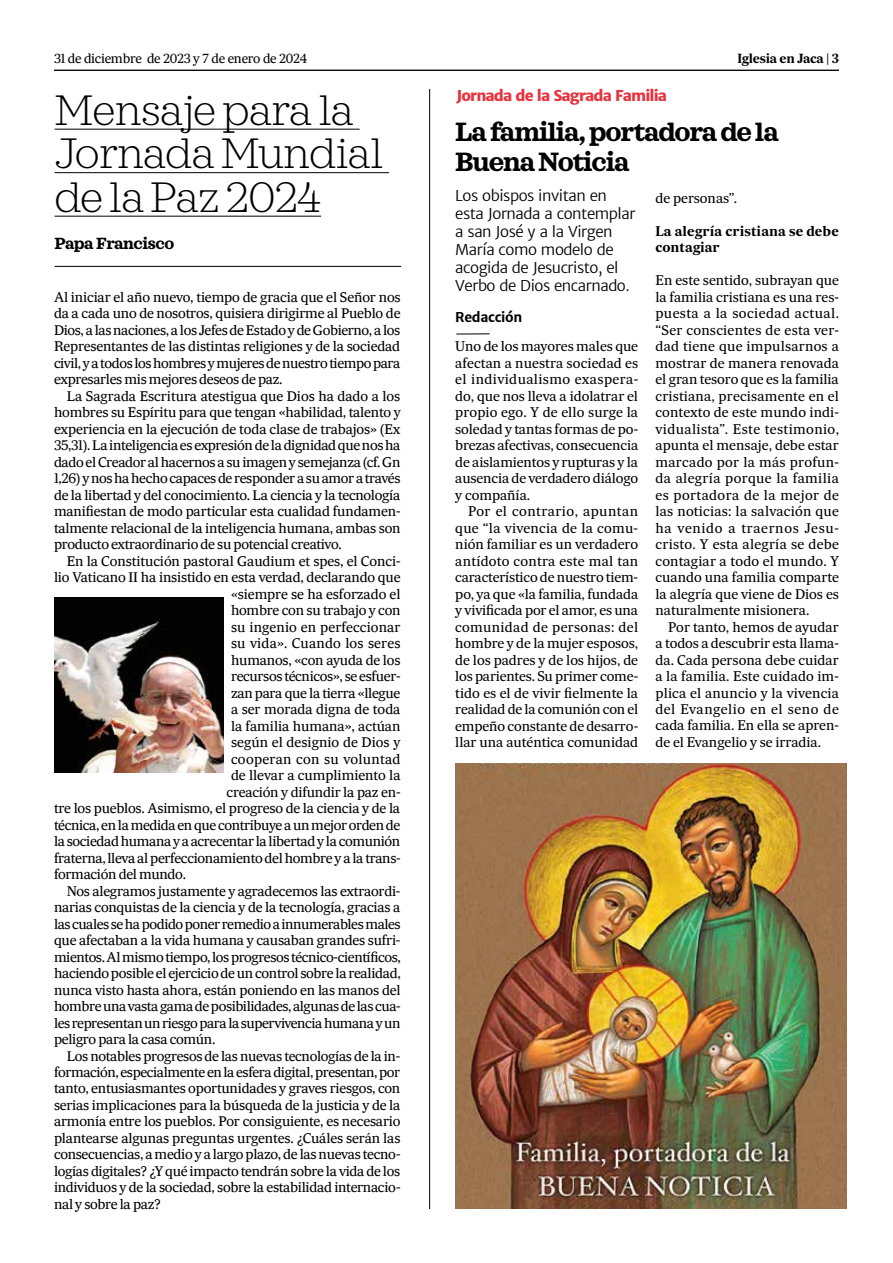
<style>
.page{position:relative;width:893px;height:1263px;background:#fff}
.page>*{position:absolute;margin:0;border:0;box-sizing:border-box;transform-origin:0 0}
.t1{font:200 43.5px/43.5px "Sagona";letter-spacing:-.025em;color:#000}
.t2{font:700 27px/30px "Sagona";letter-spacing:-.04em;color:#000}
.t3{font:700 16.5px "Sagona";letter-spacing:-.025em;color:#000}
.t4{font:300 15px/18px "Merriweather Sans";letter-spacing:-.03em;color:#000}
.t5{font:800 15px "Merriweather Sans";letter-spacing:-.06em;color:#e7343f}
.t6{font:13.5px/16.5px "Sueca Tx";letter-spacing:-.025em;color:#000;text-align:justify}
.t7{font:13.5px/16.5px "Sueca Tx";letter-spacing:-.005em;color:#000;text-align:justify}
.t8{font:13.5px "Sueca Tx";letter-spacing:-.005em;color:#000}
.t9{font:700 13.5px/16.5px "Sueca Tx";letter-spacing:.005em;color:#000}
.t10{font:13.5px "Sueca Tx";letter-spacing:.005em;color:#000}
.t11{font:13.5px "Sueca Tx";letter-spacing:.01em;color:#000}
.t12{font:13.5px "Sueca Tx";color:#000}
.t13{font:13.5px "Sueca Tx";letter-spacing:.015em;color:#000}
.t14{font:700 13.5px "Merriweather Sans";letter-spacing:-.025em;color:#000}
.t15{font:12.75px "Sueca Tx";letter-spacing:-.02em;color:#000}
.t16{font:700 12.75px "Sueca Tx";letter-spacing:-.02em;color:#000}
</style>
<div class="page">
<hr style="left:54px;top:70px;width:785px;height:1px;background:#000">
<hr style="left:429px;top:89px;width:1px;height:1120px;background:#000">
<hr style="left:55px;top:129px;width:305px;height:1px;background:#000">
<hr style="left:55px;top:172px;width:334px;height:1px;background:#000">
<hr style="left:55px;top:216px;width:266px;height:1px;background:#000">
<hr style="left:55px;top:266px;width:346px;height:1px;background:#000">
<img style="left:54px;top:597px;width:170px;height:175px">
<hr style="left:456px;top:334px;width:34px;height:1px;background:#000">
<img style="left:455px;top:764px;width:391px;height:445px">
<p class="t15" style="left:54px;top:50px;width:255px">31 de diciembre de 2023 y 7 de enero de 2024</p>
<p class="t16" style="left:737px;top:50px;width:103px">Iglesia en Jaca | 3</p>
<h1 class="t1" style="left:55px;top:89px;width:330px">Mensaje para la<br>Jornada Mundial de la Paz 2024</h1>
<p class="t5" style="left:456px;top:85px;width:212px">Jornada de la Sagrada Familia</p>
<h2 class="t2" style="left:455px;top:116px;width:325px">La familia, portadora de la<br>Buena Noticia</h2>
<p class="t4" style="left:455px;top:186px;width:182px">Los obispos invitan en esta Jornada a contemplar a san José y a la Virgen<br>María como modelo de acogida de Jesucristo, el<br>Verbo de Dios encarnado.</p>
<p class="t14" style="left:455px;top:309px;width:69px">Redacción</p>
<p class="t7" style="left:455px;top:338px;width:185px">Uno de los mayores males que afectan a nuestra sociedad es el individualismo exaspera&shy;do, que nos lleva a idolatrar el propio ego. Y de ello surge la soledad y tantas formas de po&shy;brezas afectivas, consecuencia de aislamientos y rupturas y la ausencia de verdadero diálogo y compañía.</p>
<p class="t7" style="left:455px;top:503px;width:185px;text-indent:13px">Por el contrario, apuntan que “la vivencia de la comu&shy;nión familiar es un verdadero antídoto contra este mal tan característico de nuestro tiem&shy;po, ya que «la familia, fundada y vivificada por el amor, es una comunidad de personas: del hombre y de la mujer esposos, de los padres y de los hijos, de los parientes. Su primer come&shy;tido es el de vivir fielmente la realidad de la comunión con el empeño constante de desarro&shy;llar una auténtica comunidad</p>
<p class="t7" style="left:655px;top:189px;width:83px">de personas”.</p>
<p class="t9" style="left:655px;top:223px;width:185px">La alegría cristiana se debe contagiar</p>
<p class="t7" style="left:655px;top:272px;width:185px">En este sentido, subrayan que la familia cristiana es una res&shy;puesta a la sociedad actual. “Ser conscientes de esta ver&shy;dad tiene que impulsarnos a mostrar de manera renovada el gran tesoro que es la familia cristiana, precisamente en el contexto de este mundo indi&shy;vidualista”. Este testimonio, apunta el mensaje, debe estar marcado por la más profun&shy;da alegría porque la familia es portadora de la mejor de las noticias: la salvación que ha venido a traernos Jesu&shy;cristo. Y esta alegría se debe contagiar a todo el mundo. Y cuando una familia comparte la alegría que viene de Dios es naturalmente misionera.</p>
<p class="t7" style="left:655px;top:618px;width:185px;text-indent:13px">Por tanto, hemos de ayudar a todos a descubrir esta llama&shy;da. Cada persona debe cuidar a la familia. Este cuidado im&shy;plica el anuncio y la vivencia del Evangelio en el seno de cada familia. En ella se apren&shy;de el Evangelio y se irradia.</p>
<p class="t3" style="left:55px;top:233px;width:121px">Papa Francisco</p>
<p class="t6" style="left:54px;top:288px;width:348px">Al iniciar el año nuevo, tiempo de gracia que el Señor nos da a cada uno de nosotros, quisiera dirigirme al Pueblo de Dios, a las naciones, a los Jefes de Estado y de Gobierno, a los Representantes de las distintas religiones y de la sociedad civil, y a todos los hombres y mujeres de nuestro tiempo para expresarles mis mejores deseos de paz.</p>
<p class="t6" style="left:54px;top:387px;width:348px;text-indent:13px">La Sagrada Escritura atestigua que Dios ha dado a los hombres su Espíritu para que tengan «habilidad, talento y experiencia en la ejecución de toda clase de trabajos» (Ex 35,31). La inteligencia es expresión de la dignidad que nos ha dado el Creador al hacernos a su imagen y semejanza (cf. Gn 1,26) y nos ha hecho capaces de responder a su amor a través de la libertad y del conocimiento. La ciencia y la tecnología manifiestan de modo particular esta cualidad fundamen&shy;talmente relacional de la inteligencia humana, ambas son producto extraordinario de su potencial creativo.</p>
<p class="t8" style="left:67px;top:552px;width:335px">En la Constitución pastoral Gaudium et spes, el Conci-</p>
<p class="t6" style="left:54px;top:569px;width:348px">lio Vaticano II ha insistido en esta verdad, declarando que</p>
<p class="t8" style="left:231px;top:585px;width:171px">«siempre se ha esforzado el</p>
<p class="t6" style="left:231px;top:602px;width:171px">hombre con su trabajo y con</p>
<p class="t10" style="left:231px;top:618px;width:171px">su ingenio en perfeccionar</p>
<p class="t11" style="left:231px;top:635px;width:171px">su vida». Cuando los seres</p>
<p class="t6" style="left:231px;top:651px;width:171px">humanos, «con ayuda de los</p>
<p class="t6" style="left:231px;top:668px;width:171px">recursos técnicos», se esfuer-</p>
<p class="t6" style="left:231px;top:684px;width:171px">zan para que la tierra «llegue</p>
<p class="t8" style="left:231px;top:701px;width:171px">a ser morada digna de toda</p>
<p class="t8" style="left:231px;top:717px;width:171px">la familia humana», actúan</p>
<p class="t12" style="left:231px;top:734px;width:171px">según el designio de Dios y</p>
<p class="t13" style="left:231px;top:750px;width:171px">cooperan con su voluntad</p>
<p class="t8" style="left:231px;top:767px;width:171px">de llevar a cumplimiento la</p>
<p class="t6" style="left:227px;top:783px;width:176px">creación y difundir la paz en-</p>
<p class="t6" style="left:54px;top:800px;width:348px">tre los pueblos. Asimismo, el progreso de la ciencia y de la</p>
<p class="t6" style="left:54px;top:816px;width:348px">técnica, en la medida en que contribuye a un mejor orden de</p>
<p class="t6" style="left:54px;top:833px;width:348px">la sociedad humana y a acrecentar la libertad y la comunión</p>
<p class="t6" style="left:54px;top:849px;width:348px">fraterna, lleva al perfeccionamiento del hombre y a la trans-</p>
<p class="t6" style="left:54px;top:866px;width:134px">formación del mundo.</p>
<p class="t6" style="left:67px;top:882px;width:335px">Nos alegramos justamente y agradecemos las extraordi-</p>
<p class="t6" style="left:54px;top:899px;width:348px">narias conquistas de la ciencia y de la tecnología, gracias a</p>
<p class="t6" style="left:54px;top:915px;width:348px">las cuales se ha podido poner remedio a innumerables males</p>
<p class="t6" style="left:54px;top:932px;width:348px">que afectaban a la vida humana y causaban grandes sufri-</p>
<p class="t6" style="left:54px;top:948px;width:348px">mientos. Al mismo tiempo, los progresos técnico-científicos,</p>
<p class="t6" style="left:54px;top:965px;width:348px">haciendo posible el ejercicio de un control sobre la realidad,</p>
<p class="t6" style="left:54px;top:981px;width:348px">nunca visto hasta ahora, están poniendo en las manos del</p>
<p class="t6" style="left:54px;top:998px;width:348px">hombre una vasta gama de posibilidades, algunas de las cua-</p>
<p class="t6" style="left:54px;top:1014px;width:348px">les representan un riesgo para la supervivencia humana y un</p>
<p class="t6" style="left:54px;top:1031px;width:163px">peligro para la casa común.</p>
<p class="t6" style="left:67px;top:1047px;width:335px">Los notables progresos de las nuevas tecnologías de la in-</p>
<p class="t6" style="left:54px;top:1064px;width:348px">formación, especialmente en la esfera digital, presentan, por</p>
<p class="t6" style="left:54px;top:1080px;width:348px">tanto, entusiasmantes oportunidades y graves riesgos, con</p>
<p class="t6" style="left:54px;top:1097px;width:348px">serias implicaciones para la búsqueda de la justicia y de la</p>
<p class="t6" style="left:54px;top:1113px;width:348px">armonía entre los pueblos. Por consiguiente, es necesario</p>
<p class="t6" style="left:54px;top:1130px;width:348px">plantearse algunas preguntas urgentes. ¿Cuáles serán las</p>
<p class="t6" style="left:54px;top:1146px;width:348px">consecuencias, a medio y a largo plazo, de las nuevas tecno-</p>
<p class="t6" style="left:54px;top:1163px;width:348px">logías digitales? ¿Y qué impacto tendrán sobre la vida de los</p>
<p class="t6" style="left:54px;top:1179px;width:348px">individuos y de la sociedad, sobre la estabilidad internacio-</p>
<p class="t6" style="left:54px;top:1196px;width:108px">nal y sobre la paz?</p>
</div>
